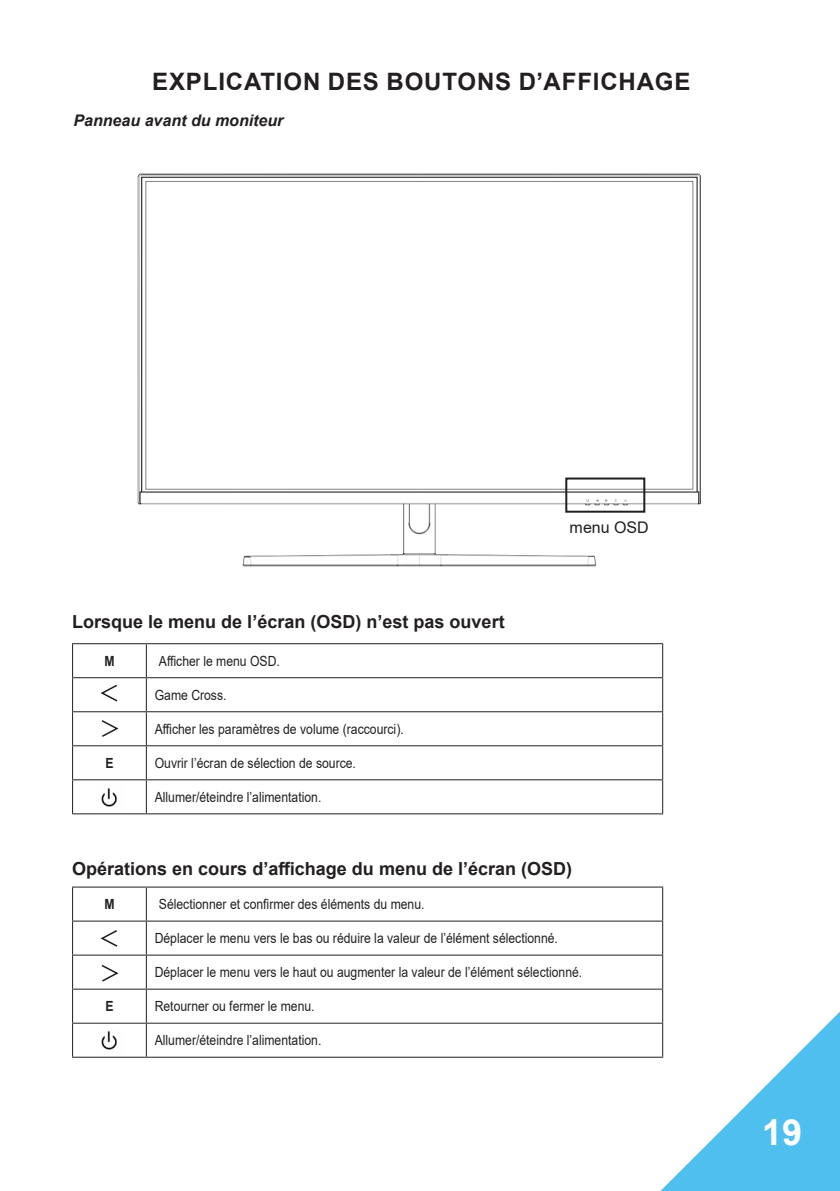
<style>
.page{position:relative;width:840px;height:1191px;background:#fff}
.page>*{position:absolute;margin:0;border:0;box-sizing:border-box;transform-origin:0 0}
.t1{font:700 36px "Arial";color:#fff}
.Titre{font:700 24px "Arial";letter-spacing:.035em;color:#231f20}
.Sous_Titre{font:700 18px "Arial";color:#231f20}
.Body{font:italic 700 16px "Arial";color:#231f20}
.Body-2{font:16px "Arial";color:#231f20}
.Body_tableau{font:14px "Arial";color:#231f20;scale:.87 1}
.Body_tableau-2{font:700 14px "Arial";color:#231f20;scale:.87 1}
</style>
<div class="page">
<svg style="left:633px;top:984px;width:206px;height:207px"></svg>
<img style="left:137px;top:173px;width:564px;height:394px">
<svg style="left:73px;top:644px;width:588px;height:33px"></svg>
<svg style="left:73px;top:678px;width:588px;height:135px"></svg>
<hr style="left:72px;top:643px;width:74px;height:1px;background:#231f20">
<hr style="left:72px;top:644px;width:1px;height:33px;background:#231f20">
<hr style="left:146px;top:643px;width:516px;height:1px;background:#231f20">
<hr style="left:146px;top:644px;width:1px;height:33px;background:#231f20">
<hr style="left:661px;top:644px;width:1px;height:33px;background:#231f20">
<hr style="left:72px;top:677px;width:74px;height:1px;background:#231f20">
<hr style="left:72px;top:678px;width:1px;height:33px;background:#231f20">
<hr style="left:146px;top:677px;width:516px;height:1px;background:#231f20">
<hr style="left:146px;top:678px;width:1px;height:33px;background:#231f20">
<hr style="left:661px;top:678px;width:1px;height:33px;background:#231f20">
<hr style="left:72px;top:711px;width:74px;height:1px;background:#231f20">
<hr style="left:72px;top:712px;width:1px;height:33px;background:#231f20">
<hr style="left:146px;top:711px;width:516px;height:1px;background:#231f20">
<hr style="left:146px;top:712px;width:1px;height:33px;background:#231f20">
<hr style="left:661px;top:712px;width:1px;height:33px;background:#231f20">
<hr style="left:72px;top:745px;width:74px;height:1px;background:#231f20">
<hr style="left:72px;top:746px;width:1px;height:33px;background:#231f20">
<hr style="left:146px;top:745px;width:516px;height:1px;background:#231f20">
<hr style="left:146px;top:746px;width:1px;height:33px;background:#231f20">
<hr style="left:661px;top:746px;width:1px;height:33px;background:#231f20">
<hr style="left:72px;top:779px;width:74px;height:1px;background:#231f20">
<hr style="left:72px;top:780px;width:1px;height:33px;background:#231f20">
<hr style="left:146px;top:779px;width:516px;height:1px;background:#231f20">
<hr style="left:146px;top:780px;width:1px;height:33px;background:#231f20">
<hr style="left:661px;top:780px;width:1px;height:33px;background:#231f20">
<hr style="left:72px;top:813px;width:74px;height:1px;background:#231f20">
<hr style="left:146px;top:813px;width:516px;height:1px;background:#231f20">
<svg style="left:73px;top:887px;width:588px;height:33px"></svg>
<svg style="left:73px;top:921px;width:588px;height:135px"></svg>
<hr style="left:72px;top:886px;width:74px;height:1px;background:#231f20">
<hr style="left:72px;top:887px;width:1px;height:33px;background:#231f20">
<hr style="left:146px;top:886px;width:516px;height:1px;background:#231f20">
<hr style="left:146px;top:887px;width:1px;height:33px;background:#231f20">
<hr style="left:661px;top:887px;width:1px;height:33px;background:#231f20">
<hr style="left:72px;top:920px;width:74px;height:1px;background:#231f20">
<hr style="left:72px;top:921px;width:1px;height:33px;background:#231f20">
<hr style="left:146px;top:920px;width:516px;height:1px;background:#231f20">
<hr style="left:146px;top:921px;width:1px;height:33px;background:#231f20">
<hr style="left:661px;top:921px;width:1px;height:33px;background:#231f20">
<hr style="left:72px;top:954px;width:74px;height:1px;background:#231f20">
<hr style="left:72px;top:955px;width:1px;height:33px;background:#231f20">
<hr style="left:146px;top:954px;width:516px;height:1px;background:#231f20">
<hr style="left:146px;top:955px;width:1px;height:33px;background:#231f20">
<hr style="left:661px;top:955px;width:1px;height:33px;background:#231f20">
<hr style="left:72px;top:988px;width:74px;height:1px;background:#231f20">
<hr style="left:72px;top:989px;width:1px;height:33px;background:#231f20">
<hr style="left:146px;top:988px;width:516px;height:1px;background:#231f20">
<hr style="left:146px;top:989px;width:1px;height:33px;background:#231f20">
<hr style="left:661px;top:989px;width:1px;height:33px;background:#231f20">
<hr style="left:72px;top:1022px;width:74px;height:1px;background:#231f20">
<hr style="left:72px;top:1023px;width:1px;height:33px;background:#231f20">
<hr style="left:146px;top:1022px;width:516px;height:1px;background:#231f20">
<hr style="left:146px;top:1023px;width:1px;height:33px;background:#231f20">
<hr style="left:661px;top:1023px;width:1px;height:33px;background:#231f20">
<hr style="left:72px;top:1056px;width:74px;height:1px;background:#231f20">
<hr style="left:146px;top:1056px;width:516px;height:1px;background:#231f20">
<div style="left:565px;top:477px;width:80px;height:36px;border:2px solid #231f20"></div>
<img style="left:95px;top:784px;width:28px;height:27px">
<img style="left:95px;top:1027px;width:28px;height:27px">
<svg style="left:99px;top:683px;width:20px;height:20px"></svg>
<svg style="left:99px;top:928px;width:20px;height:20px"></svg>
<svg style="left:100px;top:718px;width:20px;height:20px"></svg>
<svg style="left:100px;top:963px;width:20px;height:20px"></svg>
<p class="Titre" style="left:152px;top:64px;width:539px">EXPLICATION DES BOUTONS D’AFFICHAGE</p>
<p class="Body" style="left:73px;top:110px;width:211px">Panneau avant du moniteur</p>
<p class="Sous_Titre" style="left:72px;top:609px;width:434px">Lorsque le menu de l’écran (OSD) n’est pas ouvert</p>
<p class="Body_tableau-2" style="left:104px;top:651px;width:13px">M</p>
<p class="Body_tableau" style="left:159px;top:651px;width:140px">Afficher le menu OSD.</p>
<p class="Body_tableau" style="left:155px;top:685px;width:84px">Game Cross.</p>
<p class="Body_tableau" style="left:155px;top:719px;width:287px">Afficher les paramètres de volume (raccourci).</p>
<p class="Body_tableau-2" style="left:105px;top:753px;width:11px">E</p>
<p class="Body_tableau" style="left:155px;top:753px;width:233px">Ouvrir l’écran de sélection de source.</p>
<p class="Body_tableau" style="left:155px;top:787px;width:193px">Allumer/éteindre l’alimentation.</p>
<p class="Body-2" style="left:569px;top:517px;width:81px">menu OSD</p>
<p class="Sous_Titre" style="left:72px;top:855px;width:501px">Opérations en cours d’affichage du menu de l’écran (OSD)</p>
<p class="Body_tableau-2" style="left:104px;top:894px;width:13px">M</p>
<p class="Body_tableau" style="left:159px;top:894px;width:307px">Sélectionner et confirmer des éléments du menu.</p>
<p class="Body_tableau" style="left:155px;top:928px;width:464px">Déplacer le menu vers le bas ou réduire la valeur de l’élément sélectionné.</p>
<p class="Body_tableau" style="left:155px;top:962px;width:492px">Déplacer le menu vers le haut ou augmenter la valeur de l’élément sélectionné.</p>
<p class="Body_tableau-2" style="left:105px;top:996px;width:11px">E</p>
<p class="Body_tableau" style="left:155px;top:996px;width:185px">Retourner ou fermer le menu.</p>
<p class="Body_tableau" style="left:155px;top:1030px;width:193px">Allumer/éteindre l’alimentation.</p>
<h1 class="t1" style="left:761px;top:1107px;width:42px">19</h1>
</div>
